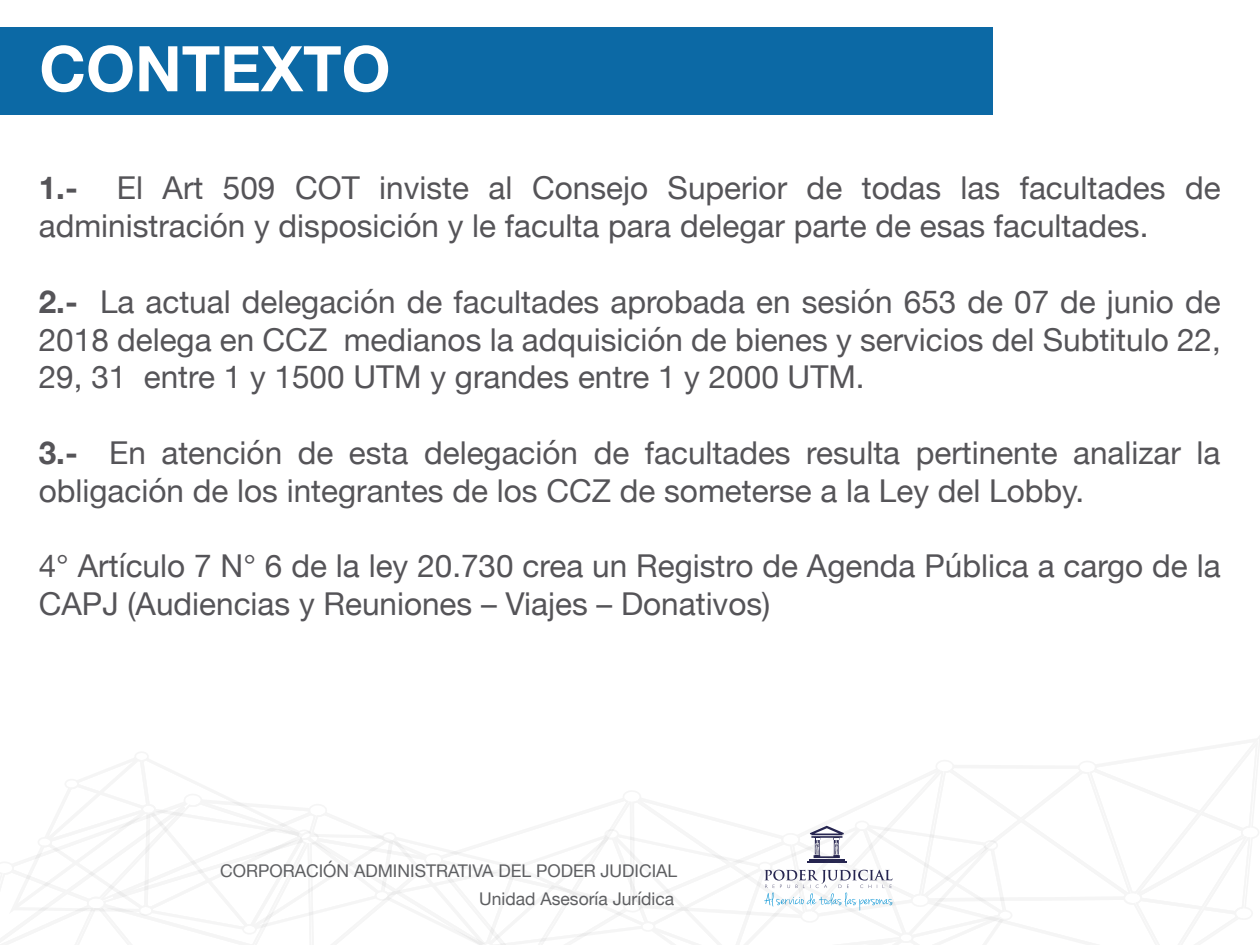
<style>
.page{position:relative;width:1260px;height:945px;background:#fff}
.page>*{position:absolute;margin:0;border:0;box-sizing:border-box;transform-origin:0 0}
.t1{font:700 63px "Helvetica Neue";color:#fff}
.t2{font:31.5px/37.8px "Helvetica Neue";color:#555458}
.t3{font:17.5px/28.5px "Helvetica Neue";color:#5e5f62;text-align:right}
.s1{font-weight:700}
</style>
<div class="page">
<div style="left:0;top:27px;width:993px;height:88px;background:#0c69a5"></div>
<svg style="left:26px;top:801px;width:981px;height:144px"></svg>
<h1 class="t1" style="left:39px;top:19px;width:353px">CONTEXTO</h1>
<p class="t2" style="left:39px;top:171px;width:1183px"><span class="s1">1.-</span> El Art 509 COT inviste al Consejo Superior de todas las facultades de administración y disposición y le faculta para delegar parte de esas facultades.</p>
<p class="t2" style="left:39px;top:285px;width:1184px;text-align:justify"><span class="s1">2.-</span> La actual delegación de facultades aprobada en sesión 653 de 07 de junio de 2018 delega en CCZ medianos la adquisición de bienes y servicios del Subtitulo 22, 29, 31 entre 1 y 1500 UTM y grandes entre 1 y 2000 UTM.</p>
<p class="t2" style="left:39px;top:436px;width:1183px"><span class="s1">3.-</span> En atención de esta delegación de facultades resulta pertinente analizar la obligación de los integrantes de los CCZ de someterse a la Ley del Lobby.</p>
<p class="t2" style="left:39px;top:549px;width:1183px">4° Artículo 7 N° 6 de la ley 20.730 crea un Registro de Agenda Pública a cargo de la<br>CAPJ (Audiencias y Reuniones – Viajes – Donativos)</p>
<p class="t3" style="left:220px;top:857px;width:459px">CORPORACIÓN ADMINISTRATIVA DEL PODER JUDICIAL<br>Unidad Asesoría Jurídica</p>
</div>
